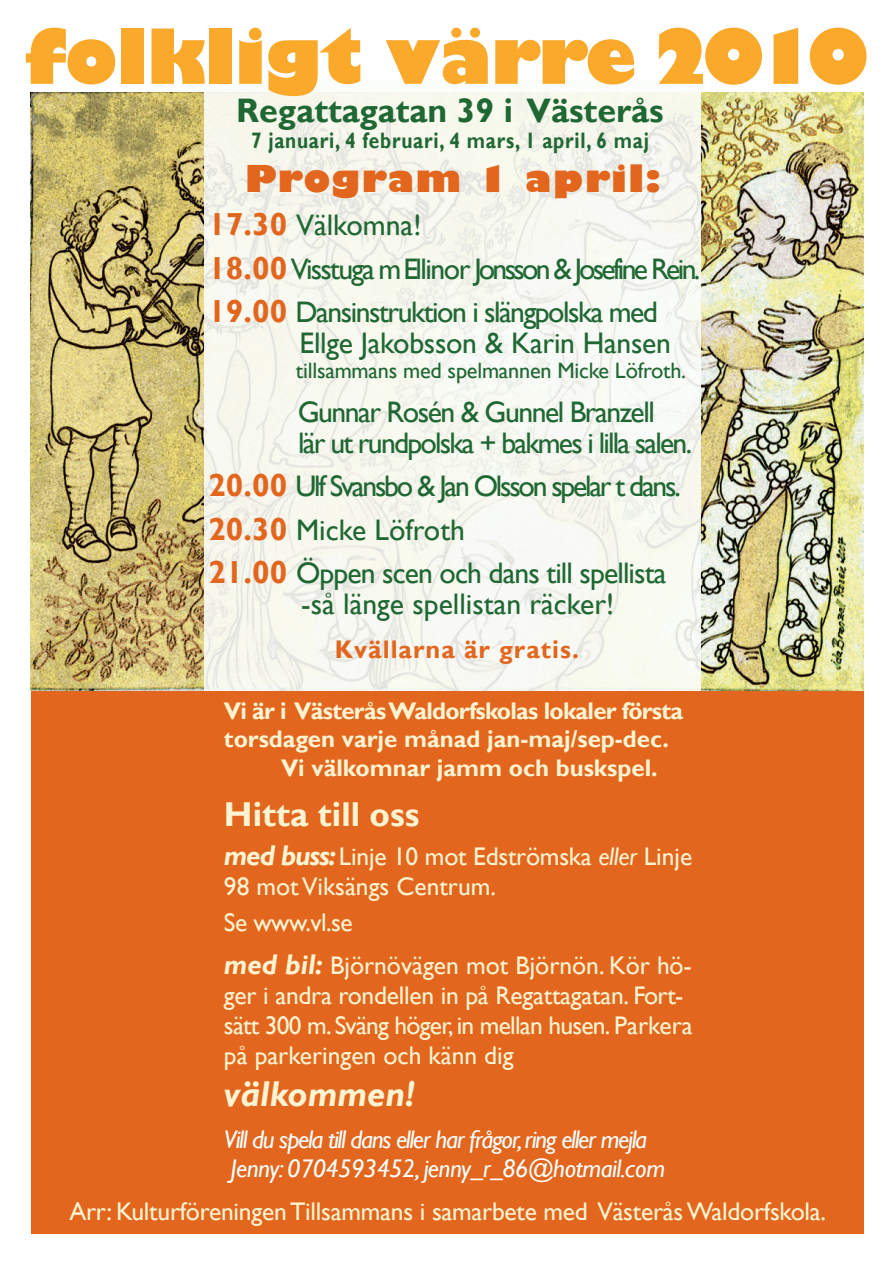
<style>
.page{position:relative;width:893px;height:1263px;background:#fff}
.page>*{position:absolute;margin:0;border:0;box-sizing:border-box;transform-origin:0 0}
.t1{font:800 74.25px "Gill Sans";letter-spacing:-.01em;color:#faa92a}
.t2{font:800 36px "Gill Sans";letter-spacing:.04em;color:#e2661d;scale:1.05 1}
.t3{font:italic 700 36px "Gill Sans";color:#fef4d2}
.t4{font:700 34.5px "Gill Sans";color:#fef4d2}
.t5{font:700 33.9px "Gill Sans";color:#1f6733}
.t6{font:29.7px/30.8px "Gill Sans";letter-spacing:-.05em;color:#1f6733}
.t7{font:29.7px "Gill Sans";color:#1f6733}
.t8{font:29.7px "Gill Sans";letter-spacing:-.09em;color:#1f6733}
.t9{font:29.7px "Gill Sans";letter-spacing:-.075em;color:#1f6733}
.t10{font:29.7px "Gill Sans";letter-spacing:-.03em;color:#1f6733}
.t11{font:25.5px/30px "Gill Sans";letter-spacing:-.01em;color:#fef4d2}
.t12{font:italic 25.5px "Gill Sans";letter-spacing:-.05em;color:#fff}
.t13{font:italic 25.5px "Gill Sans";letter-spacing:-.02em;color:#fff}
.t14{font:700 25.5px "Gill Sans";letter-spacing:.04em;color:#e2661d}
.t15{font:700 24px/28.8px "Gill Sans";letter-spacing:-.03em;color:#fef4d2}
.t16{font:700 24px "Gill Sans";color:#fef4d2}
.t17{font:700 22.35px "Gill Sans";letter-spacing:.04em;color:#1f6733;scale:.85 1}
.t18{font:22.2px "Gill Sans";letter-spacing:-.01em;color:#1f6733}
.s1{font-weight:700;font-size:31.8px;color:#e2661d}
.s2{font-weight:700;font-style:italic;font-size:28.5px}
.s3{font-style:italic}
</style>
<div class="page">
<div style="left:31px;top:689px;width:832px;height:544px;background:#e2661d"></div>
<img style="left:30px;top:92px;width:834px;height:598px">
<svg style="left:204px;top:92px;width:496px;height:599px;fill:#f7f8ee"></svg>
<p class="t1" style="left:24px;top:10px;width:847px">folkligt värre 2010</p>
<p class="t5" style="left:236px;top:90px;width:429px">Regattagatan 39 i Västerås</p>
<p class="t17" style="left:251px;top:127px;width:470px">7 januari, 4 februari, 4 mars, 1 april, 6 maj</p>
<p class="t2" style="left:245px;top:156px;width:398px">Program 1 april:</p>
<p class="t7" style="left:208px;top:208px;width:215px"><span class="s1">17.30</span> Välkomna!</p>
<p class="t8" style="left:208px;top:251px;width:493px"><span class="s1">18.00</span> Visstuga m Ellinor Jonsson &amp; Josefine Rein.</p>
<p class="t6" style="left:299px;top:297px;width:373px;text-indent:-91px"><span class="s1">19.00</span> Dansinstruktion i slängpolska med<br>Ellge Jakobsson &amp; Karin Hansen</p>
<p class="t18" style="left:296px;top:358px;width:392px">tillsammans med spelmannen Micke Löfroth.</p>
<p class="t6" style="left:298px;top:397px;width:396px">Gunnar Rosén &amp; Gunnel Branzell<br>lär ut rundpolska + bakmes i lilla salen.</p>
<p class="t9" style="left:208px;top:469px;width:474px"><span class="s1">20.00</span> Ulf Svansbo &amp; Jan Olsson spelar t dans.</p>
<p class="t7" style="left:208px;top:512px;width:258px"><span class="s1">20.30</span> Micke Löfroth</p>
<p class="t10" style="left:208px;top:556px;width:460px"><span class="s1">21.00</span> Öppen scen och dans till spellista</p>
<p class="t7" style="left:301px;top:586px;width:315px">-så länge spellistan räcker!</p>
<p class="t14" style="left:335px;top:634px;width:246px">Kvällarna är gratis.</p>
<p class="t15" style="left:224px;top:697px;width:461px">Vi är i Västerås Waldorfskolas lokaler första torsdagen varje månad jan-maj/sep-dec.</p>
<p class="t16" style="left:281px;top:754px;width:378px">Vi välkomnar jamm och buskspel.</p>
<p class="t4" style="left:224px;top:793px;width:197px">Hitta till oss</p>
<p class="t11" style="left:224px;top:842px;width:470px"><span class="s2">med buss:</span> Linje 10 mot Edströmska <span class="s3">eller</span> Linje<br>98 mot Viksängs Centrum.</p>
<p class="t11" style="left:224px;top:908px;width:130px">Se www.vl.se</p>
<p class="t11" style="left:224px;top:951px;width:470px"><span class="s2">med bil:</span> Björnövägen mot Björnön. Kör hö&shy;ger i andra rondellen in på Regattagatan. Fort&shy;sätt 300 m. Sväng höger, in mellan husen. Parkera på parkeringen och känn dig</p>
<p class="t3" style="left:224px;top:1073px;width:192px">välkommen!</p>
<p class="t12" style="left:224px;top:1125px;width:425px">Vill du spela till dans eller har frågor, ring eller mejla</p>
<p class="t13" style="left:231px;top:1153px;width:436px">Jenny: 0704593452, jenny_r_86@hotmail.com</p>
<p class="t11" style="left:69px;top:1196px;width:758px">Arr: Kulturföreningen Tillsammans i samarbete med Västerås Waldorfskola.</p>
</div>
